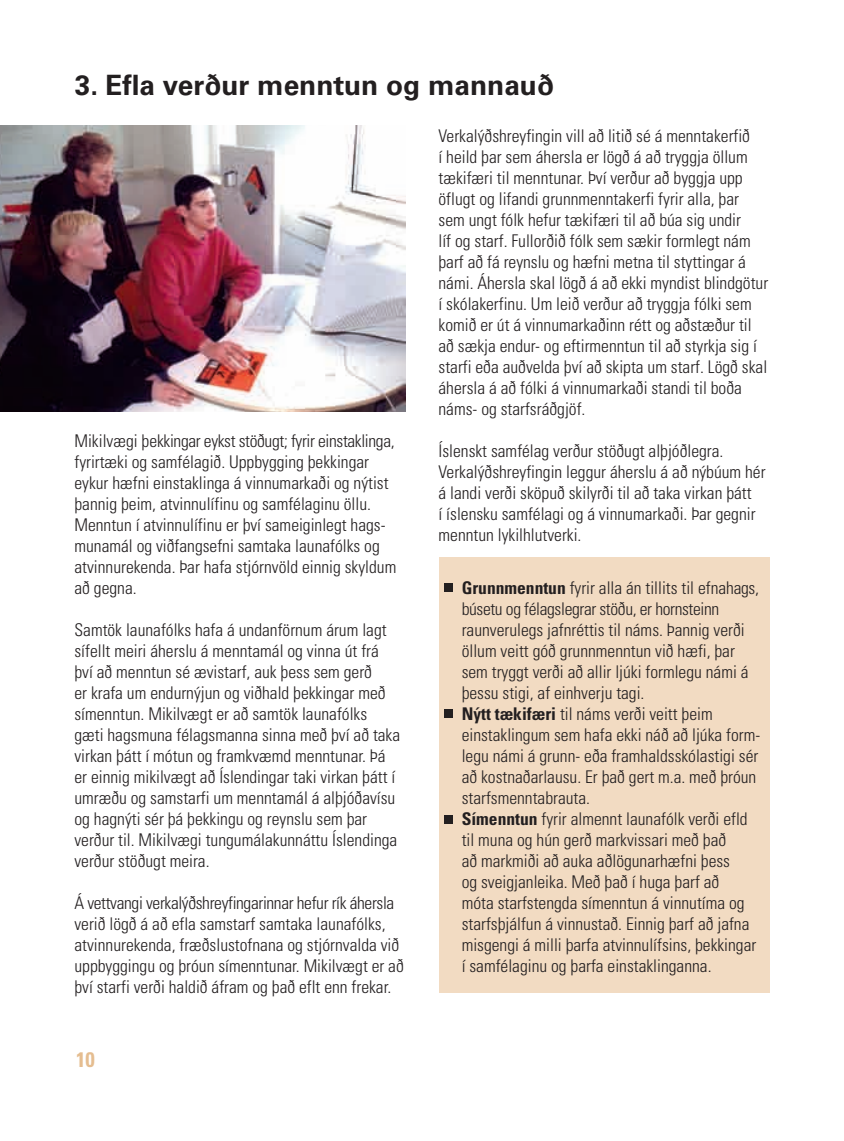
<style>
.page{position:relative;width:844px;height:1141px;background:#fff}
.page>*{position:absolute;margin:0;border:0;box-sizing:border-box;transform-origin:0 0}
.t1{font:700 28px "Univers";color:#231f20}
.t2{font:700 condensed 21px "Univers";color:#e5bd90}
.t3{font:300 condensed 17.5px/21px "Univers";color:#231f20}
.s1{font-weight:700}
</style>
<div class="page">
<img style="left:0;top:125px;width:405px;height:286px">
<div style="left:438px;top:557px;width:331px;height:435px;background:#f2dbc2"></div>
<div style="left:443px;top:583px;width:9px;height:9px;background:#231f20"></div>
<div style="left:443px;top:709px;width:9px;height:9px;background:#231f20"></div>
<div style="left:443px;top:815px;width:9px;height:9px;background:#231f20"></div>
<h1 class="t1" style="left:75px;top:69px;width:481px">3. Efla verður menntun og mannauð</h1>
<p class="t3" style="left:74px;top:430px;width:323px">Mikilvægi þekkingar eykst stöðugt; fyrir einstaklinga, fyrirtæki og samfélagið. Uppbygging þekkingar eykur hæfni einstaklinga á vinnumarkaði og nýtist þannig þeim, atvinnulífinu og samfélaginu öllu.<br>Menntun í atvinnulífinu er því sameiginlegt hags&shy;munamál og viðfangsefni samtaka launafólks og atvinnurekenda. Þar hafa stjórnvöld einnig skyldum að gegna.</p>
<p class="t3" style="left:74px;top:619px;width:327px">Samtök launafólks hafa á undanförnum árum lagt sífellt meiri áherslu á menntamál og vinna út frá því að menntun sé ævistarf, auk þess sem gerð<br>er krafa um endurnýjun og viðhald þekkingar með símenntun. Mikilvægt er að samtök launafólks gæti hagsmuna félagsmanna sinna með því að taka virkan þátt í mótun og framkvæmd menntunar. Þá er einnig mikilvægt að Íslendingar taki virkan þátt í umræðu og samstarfi um menntamál á alþjóðavísu og hagnýti sér þá þekkingu og reynslu sem þar verður til. Mikilvægi tungumálakunnáttu Íslendinga verður stöðugt meira.</p>
<p class="t3" style="left:74px;top:892px;width:331px">Á vettvangi verkalýðshreyfingarinnar hefur rík áhersla verið lögð á að efla samstarf samtaka launafólks, atvinnurekenda, fræðslustofnana og stjórnvalda við uppbyggingu og þróun símenntunar. Mikilvægt er að því starfi verði haldið áfram og það eflt enn frekar.</p>
<p class="t2" style="left:76px;top:1046px;width:20px">10</p>
<p class="t3" style="left:438px;top:125px;width:331px">Verkalýðshreyfingin vill að litið sé á menntakerfið<br>í heild þar sem áhersla er lögð á að tryggja öllum tækifæri til menntunar. Því verður að byggja upp öflugt og lifandi grunnmenntakerfi fyrir alla, þar sem ungt fólk hefur tækifæri til að búa sig undir<br>líf og starf. Fullorðið fólk sem sækir formlegt nám þarf að fá reynslu og hæfni metna til styttingar á námi. Áhersla skal lögð á að ekki myndist blindgötur í skólakerfinu. Um leið verður að tryggja fólki sem komið er út á vinnumarkaðinn rétt og aðstæður til að sækja endur- og eftirmenntun til að styrkja sig í starfi eða auðvelda því að skipta um starf. Lögð skal áhersla á að fólki á vinnumarkaði standi til boða náms- og starfsráðgjöf.</p>
<p class="t3" style="left:438px;top:440px;width:328px">Íslenskt samfélag verður stöðugt alþjóðlegra.<br>Verkalýðshreyfingin leggur áherslu á að nýbúum hér á landi verði sköpuð skilyrði til að taka virkan þátt<br>í íslensku samfélagi og á vinnumarkaði. Þar gegnir menntun lykilhlutverki.</p>
<p class="t3" style="left:461px;top:577px;width:300px"><span class="s1">Grunnmenntun</span> fyrir alla án tillits til efnahags, búsetu og félagslegrar stöðu, er hornsteinn raunverulegs jafnréttis til náms. Þannig verði öllum veitt góð grunnmenntun við hæfi, þar sem tryggt verði að allir ljúki formlegu námi á þessu stigi, af einhverju tagi.<br><span class="s1">Nýtt tækifæri</span> til náms verði veitt þeim einstaklingum sem hafa ekki náð að ljúka form&shy;legu námi á grunn- eða framhaldsskólastigi sér að kostnaðarlausu. Er það gert m.a. með þróun starfsmenntabrauta.<br><span class="s1">Símenntun</span> fyrir almennt launafólk verði efld til muna og hún gerð markvissari með það<br>að markmiði að auka aðlögunarhæfni þess<br>og sveigjanleika. Með það í huga þarf að<br>móta starfstengda símenntun á vinnutíma og starfsþjálfun á vinnustað. Einnig þarf að jafna misgengi á milli þarfa atvinnulífsins, þekkingar í samfélaginu og þarfa einstaklinganna.</p>
</div>
